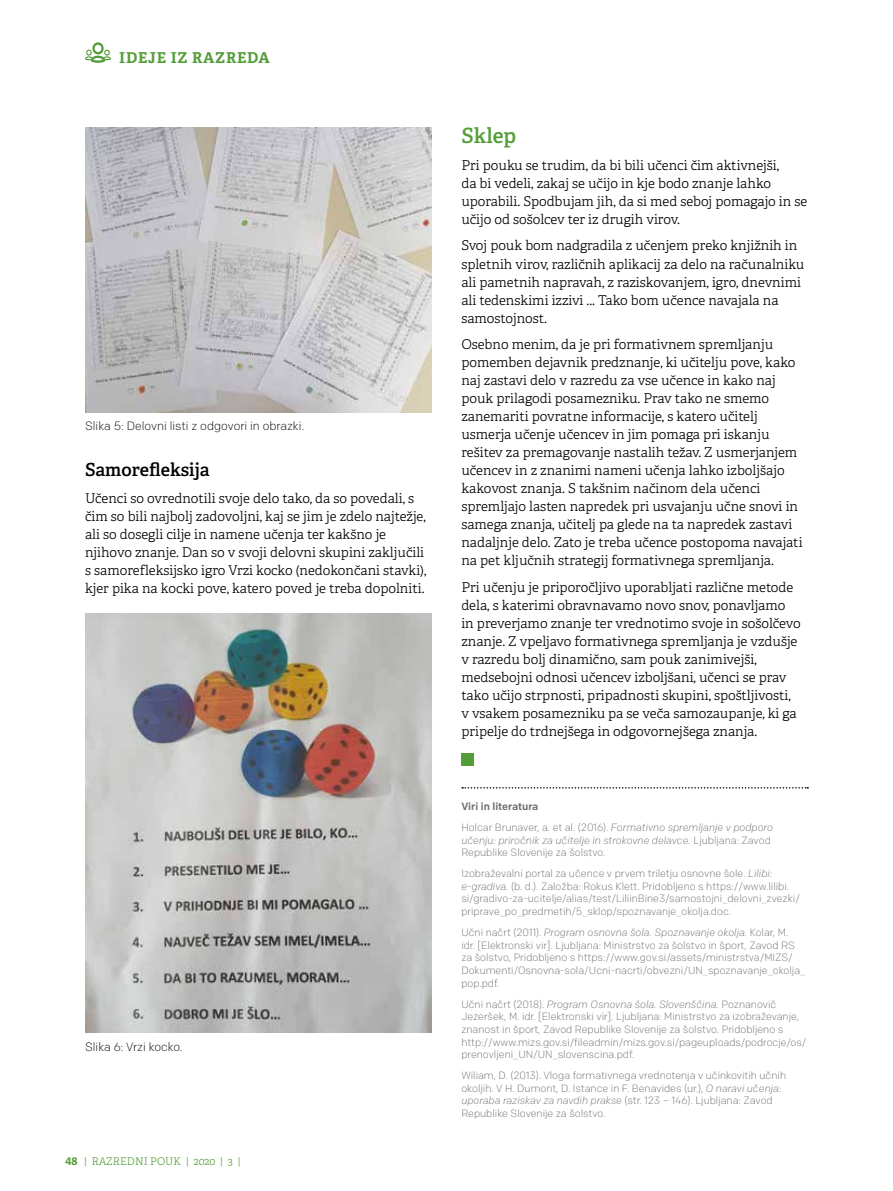
<style>
.page{position:relative;width:893px;height:1191px;background:#fff}
.page>*{position:absolute;margin:0;border:0;box-sizing:border-box;transform-origin:0 0}
.t1{font:600 21px "Adelle";color:#549e3a}
.t2{font:600 18px "Adelle";color:#000}
.t3{font:700 15px "Adelle";letter-spacing:.05em;color:#549e3a}
.t4{font:300 13.5px/18px "Adelle";color:#000}
.t5{font:300 12px "Chrono";color:#000}
.t6{font:300 10.5px/12.6px "Chrono";color:#6d6e71}
.t7{font:italic 300 10.5px/12.6px "Chrono";color:#6d6e71}
.t8{font:300 10.5px "Adelle";color:#549e3a}
.s1{font-family:"Adelle Sans";font-weight:700}
.s2{font-weight:500}
.s3{font-style:italic}
.s4{font-style:normal}
</style>
<div class="page">
<img style="left:85px;top:128px;width:347px;height:284px">
<img style="left:85px;top:613px;width:347px;height:419px">
<svg style="left:462px;top:787px;width:346px;height:1px"></svg>
<div style="left:461px;top:753px;width:13px;height:13px;background:#549e3a"></div>
<svg style="left:85px;top:42px;width:26px;height:21px"></svg>
<p class="t3" style="left:119px;top:48px;width:152px">IDEJE IZ RAZREDA</p>
<p class="t5" style="left:85px;top:418px;width:221px">Slika 5: Delovni listi z odgovori in obrazki.</p>
<h2 class="t2" style="left:85px;top:459px;width:126px">Samorefleksija</h2>
<p class="t4" style="left:85px;top:489px;width:343px">Učenci so ovrednotili svoje delo tako, da so povedali, s čim so bili najbolj zadovoljni, kaj se jim je zdelo najtežje, ali so dosegli cilje in namene učenja ter kakšno je njihovo znanje. Dan so v svoji delovni skupini zaključili s samorefleksijsko igro Vrzi kocko (nedokončani stavki), kjer pika na kocki pove, katero poved je treba dopolniti.</p>
<p class="t5" style="left:85px;top:1039px;width:99px">Slika 6: Vrzi kocko.</p>
<p class="t8" style="left:65px;top:1154px;width:177px"><span class="s1">48</span> | RAZREDNI POUK | 2020 | 3 |</p>
<h1 class="t1" style="left:461px;top:123px;width:57px">Sklep</h1>
<p class="t4" style="left:461px;top:156px;width:348px">Pri pouku se trudim, da bi bili učenci čim aktivnejši,<br>da bi vedeli, zakaj se učijo in kje bodo znanje lahko uporabili. Spodbujam jih, da si med seboj pomagajo in se učijo od sošolcev ter iz drugih virov.</p>
<p class="t4" style="left:461px;top:237px;width:344px">Svoj pouk bom nadgradila z učenjem preko knjižnih in spletnih virov, različnih aplikacij za delo na računalniku ali pametnih napravah, z raziskovanjem, igro, dnevnimi ali tedenskimi izzivi ... Tako bom učence navajala na samostojnost.</p>
<p class="t4" style="left:461px;top:335px;width:343px">Osebno menim, da je pri formativnem spremljanju pomemben dejavnik predznanje, ki učitelju pove, kako naj zastavi delo v razredu za vse učence in kako naj pouk prilagodi posamezniku. Prav tako ne smemo zanemariti povratne informacije, s katero učitelj usmerja učenje učencev in jim pomaga pri iskanju rešitev za premagovanje nastalih težav. Z usmerjanjem učencev in z znanimi nameni učenja lahko izboljšajo kakovost znanja. S takšnim načinom dela učenci spremljajo lasten napredek pri usvajanju učne snovi in samega znanja, učitelj pa glede na ta napredek zastavi nadaljnje delo. Zato je treba učence postopoma navajati na pet ključnih strategij formativnega spremljanja.</p>
<p class="t4" style="left:461px;top:578px;width:341px">Pri učenju je priporočljivo uporabljati različne metode dela, s katerimi obravnavamo novo snov, ponavljamo in preverjamo znanje ter vrednotimo svoje in sošolčevo znanje. Z vpeljavo formativnega spremljanja je vzdušje v razredu bolj dinamično, sam pouk zanimivejši, medsebojni odnosi učencev izboljšani, učenci se prav tako učijo strpnosti, pripadnosti skupini, spoštljivosti, v vsakem posamezniku pa se veča samozaupanje, ki ga pripelje do trdnejšega in odgovornejšega znanja.</p>
<p class="t6" style="left:461px;top:795px;width:313px;line-height:21.1px"><span class="s2">Viri in literatura<br></span>Holcar Brunaver, a. et al. (2016). <span class="s3">Formativno spremljanje v podporo</span></p>
<p class="t7" style="left:461px;top:833px;width:311px">učenju: priročnik za učitelje in strokovne delavce. <span class="s4">Ljubljana: Zavod<br>Republike Slovenije za šolstvo.</span></p>
<p class="t6" style="left:461px;top:867px;width:340px">Izobraževalni portal za učence v prvem triletju osnovne šole. <span class="s3">Lilibi: e-gradiva.</span> (b. d.). Založba: Rokus Klett. Pridobljeno s https://www.lilibi. si/gradivo-za-ucitelje/alias/test/LiliinBine3/samostojni_delovni_zvezki/ priprave_po_predmetih/5_sklop/spoznavanje_okolja.doc.</p>
<p class="t6" style="left:461px;top:926px;width:345px">Učni načrt (2011). <span class="s3">Program osnovna šola. Spoznavanje okolja.</span> Kolar, M.<br>idr. [Elektronski vir]. Ljubljana: Ministrstvo za šolstvo in šport, Zavod RS za šolstvo, Pridobljeno s https://www.gov.si/assets/ministrstva/MIZS/ Dokumenti/Osnovna-sola/Ucni-nacrti/obvezni/UN_spoznavanje_okolja_ pop.pdf.</p>
<p class="t6" style="left:461px;top:997px;width:347px">Učni načrt (2018). <span class="s3">Program Osnovna šola. Slovenščina.</span> Poznanovič Jezeršek, M. idr. [Elektronski vir]. Ljubljana: Ministrstvo za izobraževanje, znanost in šport, Zavod Republike Slovenije za šolstvo. Pridobljeno s http://www.mizs.gov.si/fileadmin/mizs.gov.si/pageuploads/podrocje/os/ prenovljeni_UN/UN_slovenscina.pdf.</p>
<p class="t6" style="left:461px;top:1069px;width:326px">Wiliam, D. (2013). Vloga formativnega vrednotenja v učinkovitih učnih okoljih. V H. Dumont, D. Istance in F. Benavides (ur.), <span class="s3">O naravi učenja: uporaba raziskav za navdih prakse</span> (str. 123 – 146). Ljubljana: Zavod Republike Slovenije za šolstvo.</p>
</div>
